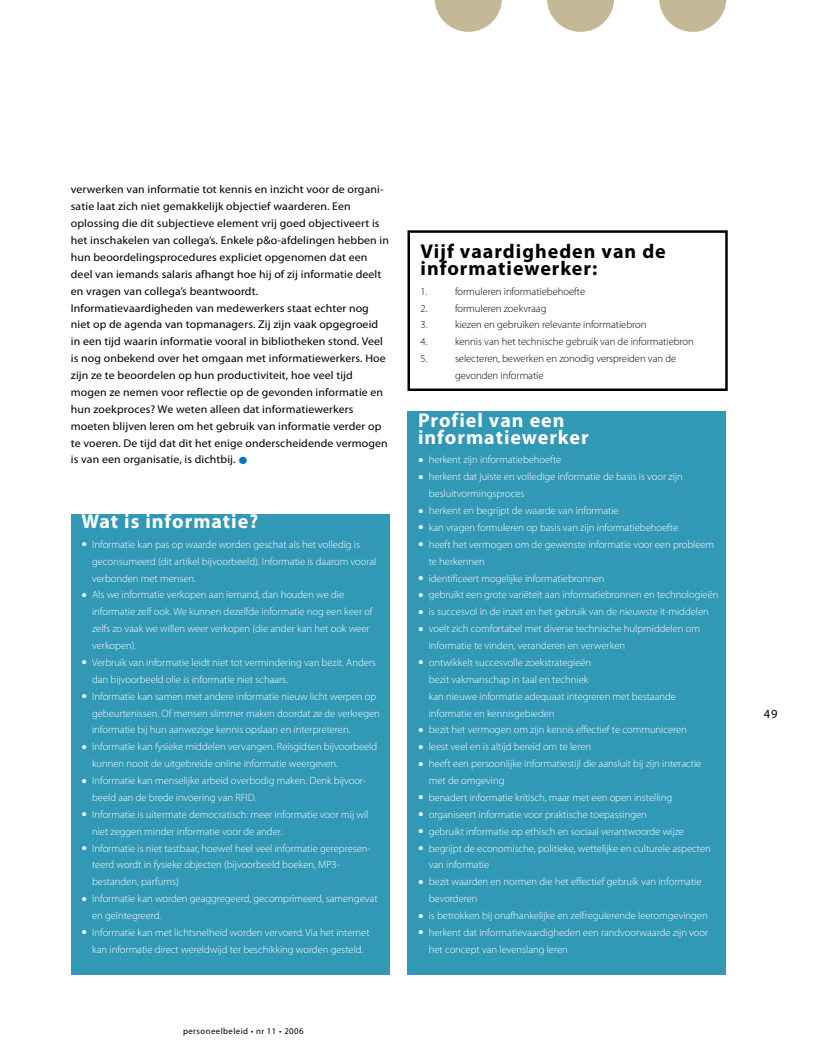
<style>
.page{position:relative;width:815px;height:1063px;background:#fff}
.page>*{position:absolute;margin:0;border:0;box-sizing:border-box;transform-origin:0 0}
.t1{font:700 20px/16.9px "Myriad Pro";letter-spacing:.05em;color:#fff}
.t2{font:700 20px/16.9px "Myriad Pro";letter-spacing:.05em;color:#000}
.t3{font:12.5px "Myriad Pro";color:#000}
.t4{font:11.25px/16.9px "Myriad Pro";letter-spacing:.01em;color:#000;scale:1.05 1}
.t5{font:300 10.62px/16.9px "Myriad Pro";letter-spacing:-.005em;color:#fff}
.t6{font:300 10.62px/16.9px "Myriad Pro";letter-spacing:-.005em;color:#000}
.t7{font:8.75px "Myriad Pro";letter-spacing:.05em;color:#000}
.s1{color:#0077b9}
.s2{font-size:22.5px}
</style>
<div class="page">
<div style="left:407px;top:411px;width:319px;height:563px;background:#3198b5"></div>
<div style="left:407px;top:230px;width:321px;height:161px;border:2px solid #000"></div>
<div style="left:71px;top:514px;width:319px;height:460px;background:#3198b5"></div>
<svg style="left:659px;top:0;width:67px;height:32px"></svg>
<svg style="left:547px;top:0;width:67px;height:32px"></svg>
<svg style="left:435px;top:0;width:67px;height:32px"></svg>
<p class="t4" style="left:71px;top:181px;width:304px">verwerken van informatie tot kennis en inzicht voor de organi&shy;satie laat zich niet gemakkelijk objectief waarderen. Een oplossing die dit subjectieve element vrij goed objectiveert is het inschakelen van collega’s. Enkele p&amp;o-afdelingen hebben in hun beoordelingsprocedures expliciet opgenomen dat een deel van iemands salaris afhangt hoe hij of zij informatie deelt en vragen van collega’s beantwoordt.<br>Informatievaardigheden van medewerkers staat echter nog niet op de agenda van topmanagers. Zij zijn vaak opgegroeid in een tijd waarin informatie vooral in bibliotheken stond. Veel is nog onbekend over het omgaan met informatiewerkers. Hoe zijn ze te beoordelen op hun productiviteit, hoe veel tijd mogen ze nemen voor reflectie op de gevonden informatie en hun zoekproces? We weten alleen dat informatiewerkers moeten blijven leren om het gebruik van informatie verder op te voeren. De tijd dat dit het enige onderscheidende vermogen is van een organisatie, is dichtbij. <span class="s1">●</span></p>
<h1 class="t1" style="left:81px;top:513px;width:178px">Wat is informatie?</h1>
<p class="t5" style="left:92px;top:536px;width:286px;text-indent:-11px"><span class="s2">•</span> Informatie kan pas op waarde worden geschat als het volledig is geconsumeerd (dit artikel bijvoorbeeld). Informatie is daarom vooral verbonden met mensen.</p>
<p class="t5" style="left:92px;top:586px;width:282px;text-indent:-11px"><span class="s2">•</span> Als we informatie verkopen aan iemand, dan houden we die informatie zelf ook. We kunnen dezelfde informatie nog een keer of zelfs zo vaak we willen weer verkopen (die ander kan het ook weer verkopen).</p>
<p class="t5" style="left:92px;top:654px;width:285px;text-indent:-11px"><span class="s2">•</span> Verbruik van informatie leidt niet tot vermindering van bezit. Anders dan bijvoorbeeld olie is informatie niet schaars.</p>
<p class="t5" style="left:92px;top:688px;width:289px;text-indent:-11px"><span class="s2">•</span> Informatie kan samen met andere informatie nieuw licht werpen op gebeurtenissen. Of mensen slimmer maken doordat ze de verkregen informatie bij hun aanwezige kennis opslaan en interpreteren.</p>
<p class="t5" style="left:92px;top:738px;width:287px;text-indent:-11px"><span class="s2">•</span> Informatie kan fysieke middelen vervangen. Reisgidsen bijvoorbeeld kunnen nooit de uitgebreide online informatie weergeven.</p>
<p class="t5" style="left:92px;top:772px;width:275px;text-indent:-11px"><span class="s2">•</span> Informatie kan menselijke arbeid overbodig maken. Denk bijvoor&shy;beeld aan de brede invoering van RFID.</p>
<p class="t5" style="left:92px;top:806px;width:278px;text-indent:-11px"><span class="s2">•</span> Informatie is uitermate democratisch: meer informatie voor mij wil niet zeggen minder informatie voor de ander.</p>
<p class="t5" style="left:92px;top:839px;width:280px;text-indent:-11px"><span class="s2">•</span> Informatie is niet tastbaar, hoewel heel veel informatie gerepresen&shy;teerd wordt in fysieke objecten (bijvoorbeeld boeken, MP3- bestanden, parfums)</p>
<p class="t5" style="left:92px;top:890px;width:287px;text-indent:-11px"><span class="s2">•</span> Informatie kan worden geaggregeerd, gecomprimeerd, samengevat en geïntegreerd.</p>
<p class="t5" style="left:81px;top:924px;width:290px;text-align:center"><span class="s2">•</span> Informatie kan met lichtsnelheid worden vervoerd. Via het internet kan informatie direct wereldwijd ter beschikking worden gesteld.</p>
<p class="t7" style="left:183px;top:1026px;width:122px">personeelbeleid • nr 11 • 2006</p>
<h1 class="t2" style="left:421px;top:243px;width:247px">Vijf vaardigheden van de informatiewerker:</h1>
<p class="t6" style="left:421px;top:283px;width:8px">1.</p>
<p class="t6" style="left:455px;top:283px;width:132px">formuleren informatiebehoefte</p>
<p class="t6" style="left:421px;top:299px;width:8px">2.</p>
<p class="t6" style="left:455px;top:299px;width:93px">formuleren zoekvraag</p>
<p class="t6" style="left:421px;top:316px;width:8px">3.</p>
<p class="t6" style="left:455px;top:316px;width:193px">kiezen en gebruiken relevante informatiebron</p>
<p class="t6" style="left:421px;top:333px;width:8px">4.</p>
<p class="t6" style="left:455px;top:333px;width:240px">kennis van het technische gebruik van de informatiebron</p>
<p class="t6" style="left:421px;top:350px;width:8px">5.</p>
<p class="t6" style="left:455px;top:350px;width:223px">selecteren, bewerken en zonodig verspreiden van de gevonden informatie</p>
<h1 class="t1" style="left:418px;top:411px;width:172px">Profiel van een informatiewerker</h1>
<p class="t5" style="left:418px;top:451px;width:145px"><span class="s2">•</span> herkent zijn informatiebehoefte</p>
<p class="t5" style="left:429px;top:468px;width:256px;text-indent:-11px"><span class="s2">•</span> herkent dat juiste en volledige informatie de basis is voor zijn besluitvormingsproces</p>
<p class="t5" style="left:418px;top:502px;width:202px"><span class="s2">•</span> herkent en begrijpt de waarde van informatie</p>
<p class="t5" style="left:418px;top:519px;width:262px"><span class="s2">•</span> kan vragen formuleren op basis van zijn informatiebehoefte</p>
<p class="t5" style="left:429px;top:536px;width:287px;text-indent:-11px"><span class="s2">•</span> heeft het vermogen om de gewenste informatie voor een probleem te herkennen</p>
<p class="t5" style="left:418px;top:569px;width:188px"><span class="s2">•</span> identificeert mogelijke informatiebronnen</p>
<p class="t5" style="left:418px;top:586px;width:302px"><span class="s2">•</span> gebruikt een grote variëteit aan informatiebronnen en technologieën</p>
<p class="t5" style="left:418px;top:603px;width:292px"><span class="s2">•</span> is succesvol in de inzet en het gebruik van de nieuwste it-middelen</p>
<p class="t5" style="left:429px;top:620px;width:273px;text-indent:-11px"><span class="s2">•</span> voelt zich comfortabel met diverse technische hulpmiddelen om informatie te vinden, veranderen en verwerken</p>
<p class="t5" style="left:429px;top:654px;width:249px;text-indent:-11px"><span class="s2">•</span> ontwikkelt succesvolle zoekstrategieën<br>bezit vakmanschap in taal en techniek<br>kan nieuwe informatie adequaat integreren met bestaande informatie en kennisgebieden</p>
<p class="t5" style="left:418px;top:721px;width:270px"><span class="s2">•</span> bezit het vermogen om zijn kennis effectief te communiceren</p>
<p class="t5" style="left:418px;top:738px;width:175px"><span class="s2">•</span> leest veel en is altijd bereid om te leren</p>
<p class="t5" style="left:429px;top:755px;width:274px;text-indent:-11px"><span class="s2">•</span> heeft een persoonlijke informatiestijl die aansluit bij zijn interactie met de omgeving</p>
<p class="t5" style="left:418px;top:789px;width:255px"><span class="s2">•</span> benadert informatie kritisch, maar met een open instelling</p>
<p class="t5" style="left:418px;top:806px;width:230px"><span class="s2">•</span> organiseert informatie voor praktische toepassingen</p>
<p class="t5" style="left:418px;top:823px;width:267px"><span class="s2">•</span> gebruikt informatie op ethisch en sociaal verantwoorde wijze</p>
<p class="t5" style="left:429px;top:839px;width:284px;text-indent:-11px"><span class="s2">•</span> begrijpt de economische, politieke, wettelijke en culturele aspecten van informatie</p>
<p class="t5" style="left:429px;top:873px;width:274px;text-indent:-11px"><span class="s2">•</span> bezit waarden en normen die het effectief gebruik van informatie bevorderen</p>
<p class="t5" style="left:418px;top:907px;width:291px"><span class="s2">•</span> is betrokken bij onafhankelijke en zelfregulerende leeromgevingen</p>
<p class="t5" style="left:429px;top:924px;width:281px;text-indent:-11px"><span class="s2">•</span> herkent dat informatievaardigheden een randvoorwaarde zijn voor het concept van levenslang leren</p>
<p class="t3" style="left:764px;top:706px;width:15px">49</p>
</div>
